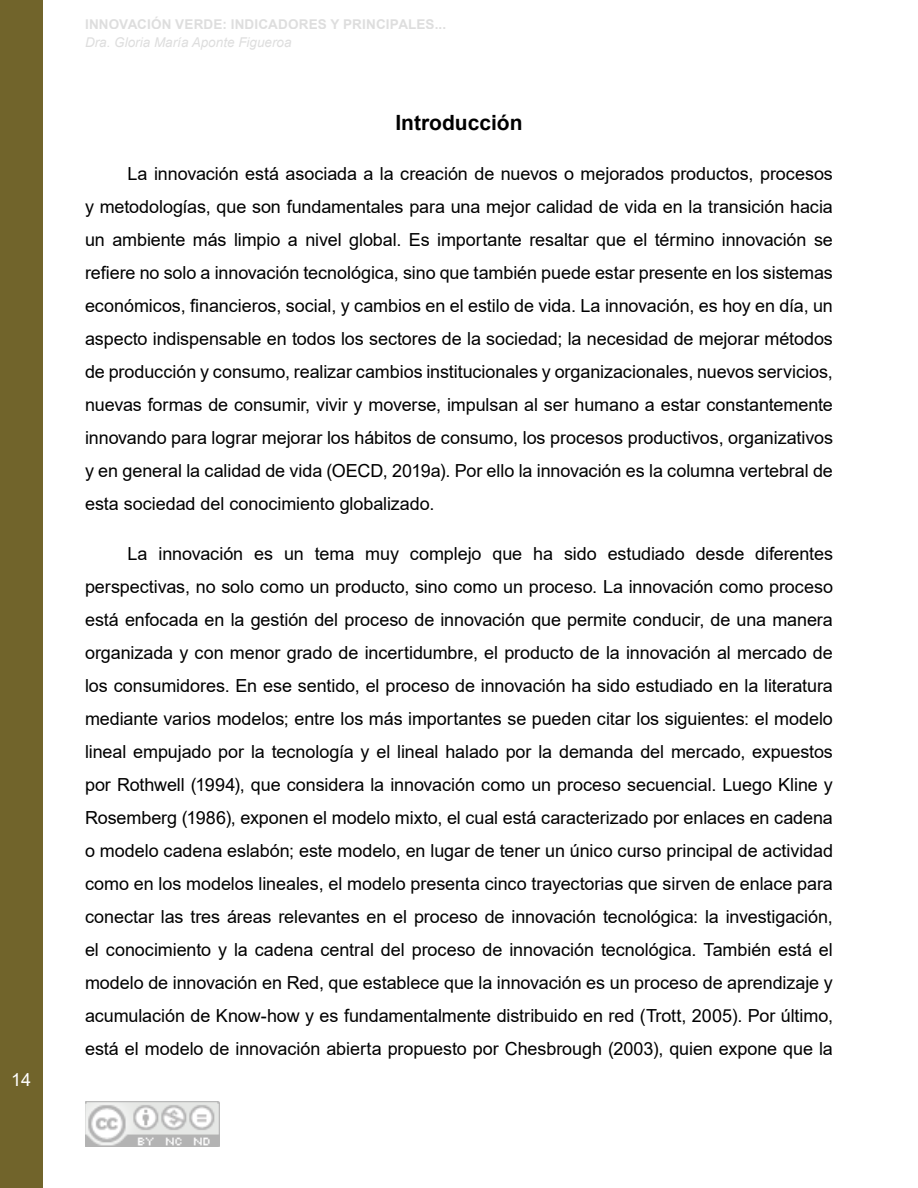
<style>
.page{position:relative;width:918px;height:1188px;background:#fff}
.page>*{position:absolute;margin:0;border:0;box-sizing:border-box;transform-origin:0 0}
.t1{font:700 21px "Arial";color:#000}
.t2{font:18px/33px "Arial";letter-spacing:-.005em;color:#000;text-align:justify}
.t3{font:18px "Arial";color:#fff}
.t4{font:700 13.5px "Arial";letter-spacing:.015em;color:#dadada}
.t5{font:italic 13.5px "Arial";color:#dadada}
</style>
<div class="page">
<div style="left:0;top:0;width:42px;height:1188px;background:#71642b"></div>
<img style="left:85px;top:1101px;width:134px;height:46px">
<p class="t3" style="left:11px;top:1068px;width:22px">14</p>
<p class="t4" style="left:85px;top:14px;width:363px">INNOVACIÓN VERDE: INDICADORES Y PRINCIPALES...</p>
<p class="t5" style="left:85px;top:34px;width:208px">Dra. Gloria María Aponte Figueroa</p>
<p class="t1" style="left:395px;top:108px;width:129px">Introducción</p>
<p class="t2" style="left:85px;top:157px;width:749px;text-indent:43px">La innovación está asociada a la creación de nuevos o mejorados productos, procesos y metodologías, que son fundamentales para una mejor calidad de vida en la transición hacia un ambiente más limpio a nivel global. Es importante resaltar que el término innovación se refiere no solo a innovación tecnológica, sino que también puede estar presente en los sistemas económicos, financieros, social, y cambios en el estilo de vida. La innovación, es hoy en día, un aspecto indispensable en todos los sectores de la sociedad; la necesidad de mejorar métodos de producción y consumo, realizar cambios institucionales y organizacionales, nuevos servicios, nuevas formas de consumir, vivir y moverse, impulsan al ser humano a estar constantemente innovando para lograr mejorar los hábitos de consumo, los procesos productivos, organizativos y en general la calidad de vida (OECD, 2019a). Por ello la innovación es la columna vertebral de esta sociedad del conocimiento globalizado.</p>
<p class="t2" style="left:85px;top:537px;width:750px;text-indent:43px">La innovación es un tema muy complejo que ha sido estudiado desde diferentes perspectivas, no solo como un producto, sino como un proceso. La innovación como proceso está enfocada en la gestión del proceso de innovación que permite conducir, de una manera organizada y con menor grado de incertidumbre, el producto de la innovación al mercado de los consumidores. En ese sentido, el proceso de innovación ha sido estudiado en la literatura mediante varios modelos; entre los más importantes se pueden citar los siguientes: el modelo lineal empujado por la tecnología y el lineal halado por la demanda del mercado, expuestos por Rothwell (1994), que considera la innovación como un proceso secuencial. Luego Kline y Rosemberg (1986), exponen el modelo mixto, el cual está caracterizado por enlaces en cadena o modelo cadena eslabón; este modelo, en lugar de tener un único curso principal de actividad como en los modelos lineales, el modelo presenta cinco trayectorias que sirven de enlace para conectar las tres áreas relevantes en el proceso de innovación tecnológica: la investigación, el conocimiento y la cadena central del proceso de innovación tecnológica. También está el modelo de innovación en Red, que establece que la innovación es un proceso de aprendizaje y acumulación de Know-how y es fundamentalmente distribuido en red (Trott, 2005). Por último, está el modelo de innovación abierta propuesto por Chesbrough (2003), quien expone que la</p>
</div>
